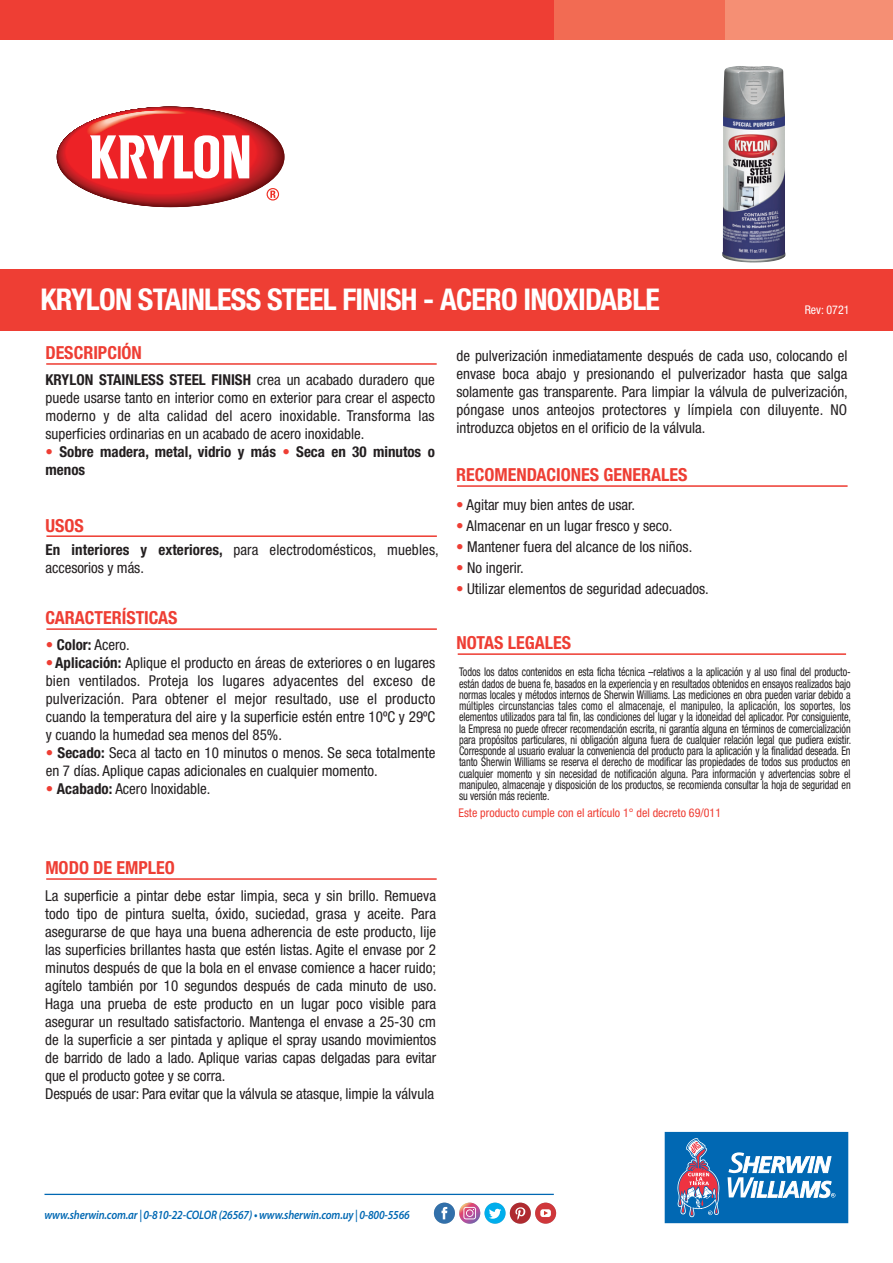
<style>
.page{position:relative;width:893px;height:1263px;background:#fff}
.page>*{position:absolute;margin:0;border:0;box-sizing:border-box;transform-origin:0 0}
.t1{font:700 condensed 30px "Helvetica Neue";letter-spacing:-.025em;color:#fff}
.t2{font:700 condensed 18px "Helvetica Neue";color:#ee3e34}
.t3{font:condensed 15px/18px "Helvetica Neue";color:#231f20;text-align:justify}
.t4{font:700 condensed 15px/18px "Helvetica Neue";color:#231f20}
.t5{font:italic 600 12.3px "Myriad Pro";letter-spacing:-.015em;color:#0168b3;scale:.88 1}
.t6{font:condensed 12px/11.2px "Helvetica Neue";letter-spacing:-.01em;color:#231f20;text-align:justify;scale:.85 1}
.t7{font:condensed 12px "Helvetica Neue";color:#ee3e34}
.t8{font:condensed 12px "Helvetica Neue";color:#fff}
.s1{font-weight:700}
.s2{color:#ee3e34}
.s3{font-weight:400}
.s4{font-weight:700;color:#ee3e34}
</style>
<div class="page">
<div style="left:0;top:269px;width:893px;height:61px;background:#ee3e34"></div>
<div style="left:699px;top:0;width:194px;height:39px;background:#f58f74"></div>
<div style="left:0;top:0;width:597px;height:39px;background:#ee3e34"></div>
<div style="left:554px;top:0;width:170px;height:39px;background:#f26b53"></div>
<hr style="left:46px;top:535px;width:391px;height:2px;background:#ee3e34">
<hr style="left:46px;top:628px;width:391px;height:2px;background:#ee3e34">
<hr style="left:46px;top:878px;width:391px;height:2px;background:#ee3e34">
<hr style="left:457px;top:485px;width:391px;height:2px;background:#ee3e34">
<hr style="left:46px;top:363px;width:391px;height:2px;background:#ee3e34">
<img style="left:722px;top:66px;width:64px;height:197px">
<svg style="left:267px;top:188px;width:12px;height:13px"></svg>
<div style="left:66px;top:110px;width:190px;height:84px;background:#ed2226;border-radius:50%"></div>
<svg style="left:82px;top:106px;width:167px;height:72px"></svg>
<hr style="left:458px;top:653px;width:388px;height:2px;background:#ee3e34">
<svg style="left:665px;top:1131px;width:183px;height:93px"></svg>
<hr style="left:44px;top:1194px;width:510px;height:1px;background:#0168b3">
<div style="left:535px;top:1202px;width:21px;height:22px;background:#cf373b;border-radius:50%"></div>
<div style="left:540px;top:1209px;width:11px;height:8px;background:#fff;border-radius:3px"></div>
<svg style="left:544px;top:1211px;width:4px;height:4px"></svg>
<div style="left:510px;top:1202px;width:21px;height:22px;background:#af2b30;border-radius:50%"></div>
<svg style="left:515px;top:1207px;width:10px;height:13px"></svg>
<svg style="left:484px;top:1202px;width:22px;height:22px"></svg>
<svg style="left:489px;top:1209px;width:12px;height:10px"></svg>
<svg style="left:459px;top:1202px;width:21px;height:22px"></svg>
<svg style="left:463px;top:1207px;width:13px;height:12px"></svg>
<div style="left:434px;top:1202px;width:21px;height:22px;background:#3270aa;border-radius:50%"></div>
<svg style="left:441px;top:1207px;width:6px;height:12px"></svg>
<h1 class="t1" style="left:40px;top:281px;width:621px">KRYLON STAINLESS STEEL FINISH - ACERO INOXIDABLE</h1>
<p class="t8" style="left:805px;top:303px;width:46px">Rev: 0721</p>
<p class="t2" style="left:45px;top:342px;width:98px">DESCRIPCIÓN</p>
<p class="t3" style="left:46px;top:371px;width:391px"><span class="s1">KRYLON STAINLESS STEEL FINISH</span> crea un acabado duradero que puede usarse tanto en interior como en exterior para crear el aspecto moderno y de alta calidad del acero inoxidable. Transforma las superficies ordinarias en un acabado de acero inoxidable.</p>
<p class="t4" style="left:46px;top:443px;width:391px"><span class="s2">•</span> Sobre madera, metal, vidrio y más <span class="s2">•</span> Seca en 30 minutos o menos</p>
<p class="t2" style="left:45px;top:514px;width:40px">USOS</p>
<p class="t3" style="left:46px;top:541px;width:395px"><span class="s1">En interiores y exteriores,</span> para electrodomésticos, muebles, accesorios y más.</p>
<p class="t2" style="left:45px;top:607px;width:134px">CARACTERÍSTICAS</p>
<p class="t4" style="left:46px;top:636px;width:86px"><span class="s2">•</span> Color: <span class="s3">Acero.</span></p>
<p class="t3" style="left:46px;top:654px;width:391px"><span class="s4">•</span><span class="s1">Aplicación:</span> Aplique el producto en áreas de exteriores o en lugares bien ventilados. Proteja los lugares adyacentes del exceso de pulverización. Para obtener el mejor resultado, use el producto cuando la temperatura del aire y la superficie estén entre 10ºC y 29ºC y cuando la humedad sea menos del 85%.</p>
<p class="t3" style="left:46px;top:744px;width:391px"><span class="s4">•</span> <span class="s1">Secado:</span> Seca al tacto en 10 minutos o menos. Se seca totalmente en 7 días. Aplique capas adicionales en cualquier momento.</p>
<p class="t3" style="left:46px;top:780px;width:166px"><span class="s4">•</span> <span class="s1">Acabado:</span> Acero Inoxidable.</p>
<p class="t2" style="left:45px;top:857px;width:131px">MODO DE EMPLEO</p>
<p class="t3" style="left:45px;top:886px;width:393px;text-align:left">La superficie a pintar debe estar limpia, seca y sin brillo. Remueva todo tipo de pintura suelta, óxido, suciedad, grasa y aceite. Para asegurarse de que haya una buena adherencia de este producto, lije las superficies brillantes hasta que estén listas. Agite el envase por 2 minutos después de que la bola en el envase comience a hacer ruido; agítelo también por 10 segundos después de cada minuto de uso.<br>Haga una prueba de este producto en un lugar poco visible para asegurar un resultado satisfactorio. Mantenga el envase a 25-30 cm de la superficie a ser pintada y aplique el spray usando movimientos de barrido de lado a lado. Aplique varias capas delgadas para evitar que el producto gotee y se corra.<br>Después de usar: Para evitar que la válvula se atasque, limpie la válvula</p>
<p class="t3" style="left:456px;top:347px;width:393px">de pulverización inmediatamente después de cada uso, colocando el envase boca abajo y presionando el pulverizador hasta que salga solamente gas transparente. Para limpiar la válvula de pulverización, póngase unos anteojos protectores y límpiela con diluyente. NO introduzca objetos en el orificio de la válvula.</p>
<p class="t2" style="left:456px;top:464px;width:233px">RECOMENDACIONES GENERALES</p>
<p class="t3" style="left:456px;top:495px;width:181px"><span class="s2">•</span> Agitar muy bien antes de usar.</p>
<p class="t3" style="left:456px;top:516px;width:218px"><span class="s2">•</span> Almacenar en un lugar fresco y seco.</p>
<p class="t3" style="left:456px;top:537px;width:238px"><span class="s2">•</span> Mantener fuera del alcance de los niños.</p>
<p class="t3" style="left:456px;top:558px;width:69px"><span class="s2">•</span> No ingerir.</p>
<p class="t3" style="left:456px;top:579px;width:254px"><span class="s2">•</span> Utilizar elementos de seguridad adecuados.</p>
<p class="t2" style="left:457px;top:632px;width:116px">NOTAS LEGALES</p>
<p class="t6" style="left:459px;top:666px;width:463px">Todos los datos contenidos en esta ficha técnica –relativos a la aplicación y al uso final del producto&shy;están dados de buena fe, basados en la experiencia y en resultados obtenidos en ensayos realizados bajo normas locales y métodos internos de Sherwin Williams. Las mediciones en obra pueden variar debido a múltiples circunstancias tales como el almacenaje, el manipuleo, la aplicación, los soportes, los elementos utilizados para tal fin, las condiciones del lugar y la idoneidad del aplicador. Por consiguiente, la Empresa no puede ofrecer recomendación escrita, ni garantía alguna en términos de comercialización para propósitos particulares, ni obligación alguna fuera de cualquier relación legal que pudiera existir.<br>Corresponde al usuario evaluar la conveniencia del producto para la aplicación y la finalidad deseada. En tanto Sherwin Williams se reserva el derecho de modificar las propiedades de todos sus productos en cualquier momento y sin necesidad de notificación alguna. Para información y advertencias sobre el manipuleo, almacenaje y disposición de los productos, se recomienda consultar la hoja de seguridad en su versión más reciente.</p>
<p class="t7" style="left:458px;top:805px;width:264px">Este producto cumple con el artículo 1° del decreto 69/011</p>
<p class="t5" style="left:44px;top:1207px;width:417px">www.sherwin.com.ar | 0-810-22-COLOR (26567) • www.sherwin.com.uy | 0-800-5566</p>
</div>
